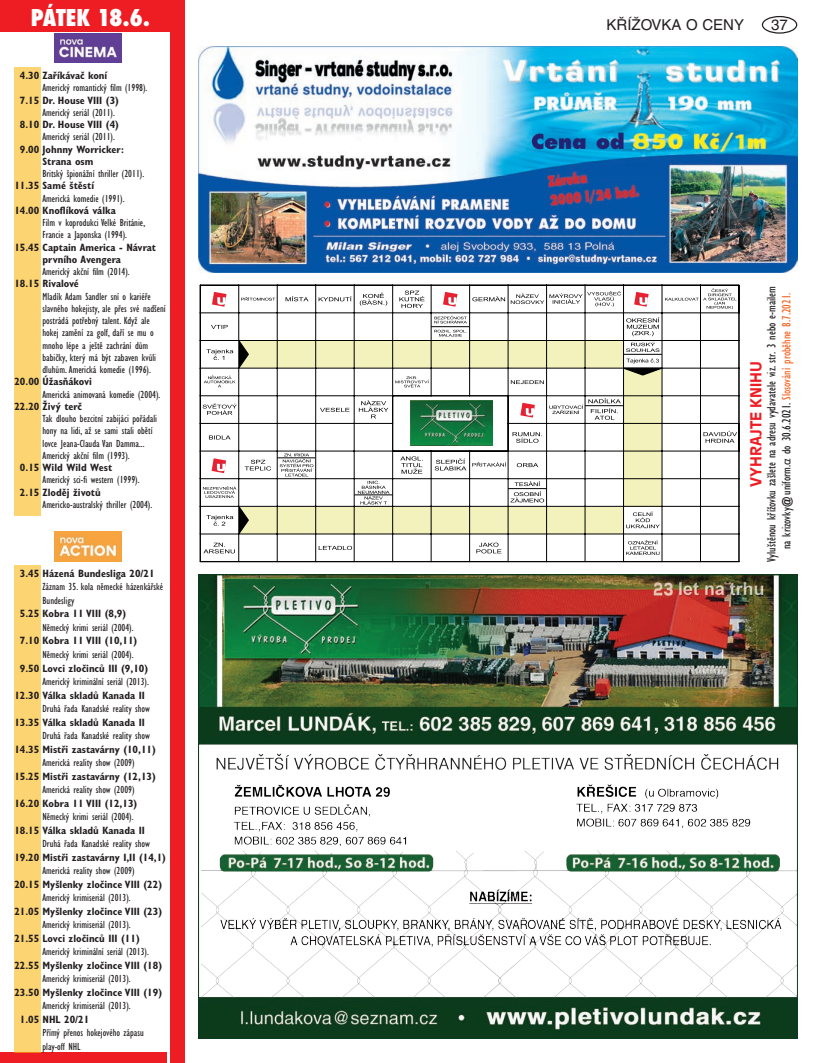
<style>
.page{position:relative;width:815px;height:1063px;background:#fff}
.page>*{position:absolute;margin:0;border:0;box-sizing:border-box;transform-origin:0 0}
.t1{font:800 condensed 22.5px "Futura";letter-spacing:-.01em;color:#fff}
.t2{font:15px "Helvetica CE";color:#231f20}
.t3{font:700 15px "Antique Olive CE";color:#ee1d23}
.t4{font:condensed 12.5px/15px "Gill Sans CE";color:#231f20;text-align:center}
.t5{font:condensed 10.62px/12.2px "Gill Sans CE";color:#231f20}
.t6{font:700 condensed 10.62px/12.2px "Gill Sans CE";color:#231f20}
.s1{color:#f36421}
</style>
<div class="page">
<div style="left:762px;top:16px;width:35px;height:18px;border:1px solid #231f20;border-radius:50%"></div>
<img style="left:198px;top:574px;width:599px;height:464px">
<img style="left:198px;top:46px;width:599px;height:227px">
<div style="left:0;top:0;width:184px;height:32px;background:#ee1d23"></div>
<img style="left:54px;top:34px;width:67px;height:29px">
<div style="left:170px;top:0;width:14px;height:1063px;background:#ee1d23"></div>
<div style="left:0;top:1052px;width:167px;height:11px;background:#ee1d23"></div>
<div style="left:14px;top:67px;width:27px;height:449px;background:#fdd472"></div>
<img style="left:54px;top:532px;width:67px;height:29px">
<div style="left:14px;top:565px;width:27px;height:487px;background:#fdd472"></div>
<svg style="left:200px;top:285px;width:540px;height:277px"></svg>
<img style="left:410px;top:401px;width:82px;height:44px">
<h1 class="t1" style="left:31px;top:2px;width:121px">PÁTEK 18.6.</h1>
<p class="t6" style="left:20px;top:69px;width:89px">4.30 Zaříkávač koní</p>
<p class="t5" style="left:43px;top:82px;width:106px">Americký romantický film (1998).</p>
<p class="t6" style="left:20px;top:94px;width:101px">7.15 Dr. House VIII (3)</p>
<p class="t5" style="left:43px;top:106px;width:74px">Americký seriál (2011).</p>
<p class="t6" style="left:20px;top:118px;width:101px">8.10 Dr. House VIII (4)</p>
<p class="t5" style="left:43px;top:131px;width:74px">Americký seriál (2011).</p>
<p class="t6" style="left:43px;top:143px;width:83px;text-indent:-23px">9.00 Johnny Worricker:<br>Strana osm</p>
<p class="t5" style="left:43px;top:167px;width:103px">Britský špionážní thriller (2011).</p>
<p class="t6" style="left:14px;top:180px;width:81px">11.35 Samé štěstí</p>
<p class="t5" style="left:43px;top:192px;width:84px">Americká komedie (1991).</p>
<p class="t6" style="left:14px;top:204px;width:103px">14.00 Knoflíková válka</p>
<p class="t5" style="left:43px;top:216px;width:104px">Film v koprodukci Velké Británie,<br>Francie a Japonska (1994).</p>
<p class="t6" style="left:43px;top:241px;width:115px;text-indent:-28px">15.45 Captain America - Návrat prvního Avengera</p>
<p class="t5" style="left:43px;top:265px;width:89px">Americký akční film (2014).</p>
<p class="t6" style="left:14px;top:278px;width:66px">18.15 Rivalové</p>
<p class="t5" style="left:43px;top:290px;width:125px">Mladík Adam Sandler sní o kariéře slavného hokejisty, ale přes své nadšení postrádá potřebný talent. Když ale hokej zamění za golf, daří se mu o mnoho lépe a ještě zachrání dům babičky, který má být zabaven kvůli dluhům. Americká komedie (1996).</p>
<p class="t6" style="left:14px;top:376px;width:79px">20.00 Úžasňákovi</p>
<p class="t5" style="left:43px;top:388px;width:119px">Americká animovaná komedie (2004).</p>
<p class="t6" style="left:14px;top:400px;width:69px">22.20 Živý terč</p>
<p class="t5" style="left:43px;top:413px;width:116px">Tak dlouho bezcitní zabijáci pořádali hony na lidi, až se sami stali obětí lovce Jeana-Clauda Van Damma...<br>Americký akční film (1993).</p>
<p class="t6" style="left:20px;top:461px;width:94px">0.15 Wild Wild West</p>
<p class="t5" style="left:43px;top:474px;width:98px">Americký sci-fi western (1999).</p>
<p class="t6" style="left:20px;top:486px;width:82px">2.15 Zloděj životů</p>
<p class="t5" style="left:43px;top:498px;width:111px">Americko-australský thriller (2004).</p>
<p class="t6" style="left:20px;top:567px;width:136px">3.45 Házená Bundesliga 20/21</p>
<p class="t5" style="left:43px;top:580px;width:122px;line-height:13.5px">Záznam 35. kola německé házenkářské<br>Bundesligy</p>
<p class="t6" style="left:20px;top:608px;width:108px">5.25 Kobra 11 VIII (8,9)</p>
<p class="t5" style="left:43px;top:621px;width:93px">Německý krimi seriál (2004).</p>
<p class="t6" style="left:20px;top:635px;width:119px">7.10 Kobra 11 VIII (10,11)</p>
<p class="t5" style="left:43px;top:648px;width:93px">Německý krimi seriál (2004).</p>
<p class="t6" style="left:20px;top:662px;width:130px">9.50 Lovci zločinců III (9,10)</p>
<p class="t5" style="left:43px;top:675px;width:108px">Americký kriminální seriál (2013).</p>
<p class="t6" style="left:14px;top:689px;width:132px">12.30 Válka skladů Kanada II</p>
<p class="t5" style="left:43px;top:702px;width:109px">Druhá řada Kanadské reality show</p>
<p class="t6" style="left:14px;top:716px;width:132px">13.35 Válka skladů Kanada II</p>
<p class="t5" style="left:43px;top:729px;width:109px">Druhá řada Kanadské reality show</p>
<p class="t6" style="left:14px;top:743px;width:143px">14.35 Mistři zastavárny (10,11)</p>
<p class="t5" style="left:43px;top:756px;width:94px">Americká reality show (2009)</p>
<p class="t6" style="left:14px;top:770px;width:143px">15.25 Mistři zastavárny (12,13)</p>
<p class="t5" style="left:43px;top:783px;width:94px">Americká reality show (2009)</p>
<p class="t6" style="left:14px;top:797px;width:124px">16.20 Kobra 11 VIII (12,13)</p>
<p class="t5" style="left:43px;top:810px;width:93px">Německý krimi seriál (2004).</p>
<p class="t6" style="left:14px;top:824px;width:132px">18.15 Válka skladů Kanada II</p>
<p class="t5" style="left:43px;top:837px;width:109px">Druhá řada Kanadské reality show</p>
<p class="t6" style="left:14px;top:851px;width:153px">19.20 Mistři zastavárny I,II (14,1)</p>
<p class="t5" style="left:43px;top:864px;width:94px">Americká reality show (2009)</p>
<p class="t6" style="left:14px;top:878px;width:149px">20.15 Myšlenky zločince VIII (22)</p>
<p class="t5" style="left:43px;top:891px;width:90px">Americký krimiseriál (2013).</p>
<p class="t6" style="left:14px;top:905px;width:149px">21.05 Myšlenky zločince VIII (23)</p>
<p class="t5" style="left:43px;top:918px;width:90px">Americký krimiseriál (2013).</p>
<p class="t6" style="left:14px;top:932px;width:127px">21.55 Lovci zločinců III (11)</p>
<p class="t5" style="left:43px;top:945px;width:108px">Americký kriminální seriál (2013).</p>
<p class="t6" style="left:14px;top:959px;width:149px">22.55 Myšlenky zločince VIII (18)</p>
<p class="t5" style="left:43px;top:972px;width:90px">Americký krimiseriál (2013).</p>
<p class="t6" style="left:14px;top:986px;width:149px">23.50 Myšlenky zločince VIII (19)</p>
<p class="t5" style="left:43px;top:999px;width:90px">Americký krimiseriál (2013).</p>
<p class="t6" style="left:20px;top:1013px;width:71px">1.05 NHL 20/21</p>
<p class="t5" style="left:43px;top:1026px;width:103px;line-height:13.5px">Přímý přenos hokejového zápasu play-off NHL</p>
<h2 class="t2" style="left:606px;top:16px;width:139px">KŘÍŽOVKA O CENY</h2>
<h2 class="t2" style="left:771px;top:16px;width:18px">37</h2>
<p class="t4" style="left:764px;top:562px;width:277px;rotate:-90deg">Vyluštěnou křížovku zašlete na adresu vydavatele viz. str. 3 nebo e-mailem na krizovky@uniform.cz do 30.6.2021. <span class="s1">Slosování proběhne 8.7.2021.</span></p>
<h2 class="t3" style="left:747px;top:487px;width:127px;rotate:-90deg">VYHRAJTE KNIHU</h2>
</div>
